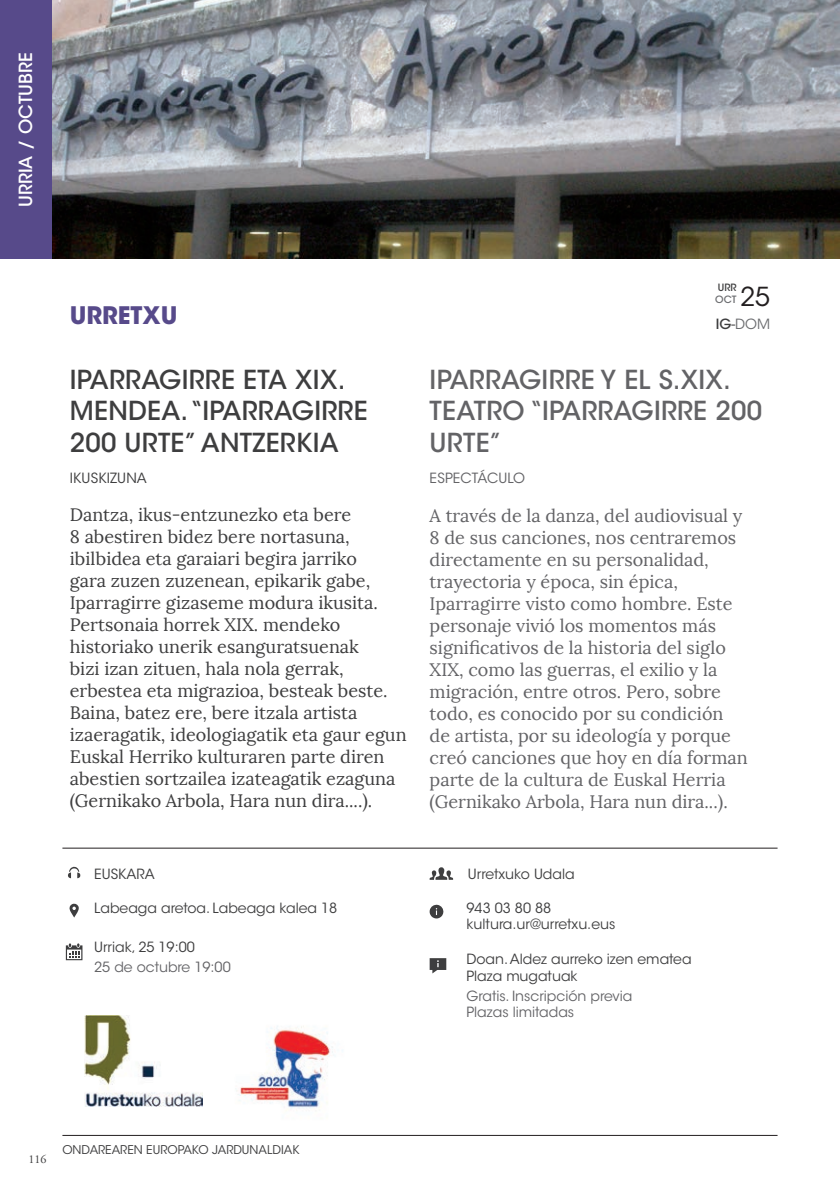
<style>
.page{position:relative;width:840px;height:1191px;background:#fff}
.page>*{position:absolute;margin:0;border:0;box-sizing:border-box;transform-origin:0 0}
.t1{font:500 26px/31.2px "ITC Avant Garde Std";letter-spacing:.01em;color:#3e3e3f}
.t2{font:500 26px/31.2px "ITC Avant Garde Std";letter-spacing:.01em;color:#636366}
.t3{font:26px "ITC Avant Garde Std";color:#231f20}
.t4{font:700 24px "ITC Avant Garde Std";color:#574a8a}
.t5{font:18px/22px "Lora";color:#3e3e3f}
.t6{font:18px/22px "Lora";color:#636366}
.t7{font:500 18px "ITC Avant Garde Std";letter-spacing:.005em;color:#fff}
.t8{font:14px/16.8px "ITC Avant Garde Std";color:#3e3e3f}
.t9{font:14px/16.8px "ITC Avant Garde Std";color:#636366}
.t10{font:14px "ITC Avant Garde Std";color:#6c6d70}
.t11{font:12px "ITC Avant Garde Std";color:#3e3e3f}
.t12{font:12px "Adobe Garamond Pro";color:#3e3e3f}
.t13{font:500 10px "ITC Avant Garde Std";color:#3e3e3f}
.t14{font:500 10px "ITC Avant Garde Std";color:#6c6d70}
.s1{font-weight:500;color:#3e3e3f}
.s2{color:#3e3e3f}
</style>
<div class="page">
<img style="left:51px;top:0;width:788px;height:259px">
<div style="left:0;top:0;width:51px;height:259px;background:#574a8a"></div>
<svg style="left:429px;top:867px;width:24px;height:13px"></svg>
<svg style="left:429px;top:904px;width:14px;height:14px"></svg>
<svg style="left:429px;top:958px;width:17px;height:15px"></svg>
<hr style="left:62px;top:847px;width:715px;height:1px;background:#231f20">
<svg style="left:68px;top:866px;width:12px;height:12px"></svg>
<svg style="left:69px;top:903px;width:10px;height:14px"></svg>
<svg style="left:66px;top:943px;width:16px;height:17px"></svg>
<hr style="left:62px;top:1135px;width:715px;height:1px;background:#231f20">
<img style="left:237px;top:1026px;width:106px;height:85px">
<img style="left:84px;top:1015px;width:118px;height:91px">
<p class="t7" style="left:15px;top:207px;width:157px;rotate:-90deg">URRIA / OCTUBRE</p>
<h2 class="t4" style="left:70px;top:299px;width:109px">URRETXU</h2>
<h1 class="t1" style="left:70px;top:364px;width:299px">IPARRAGIRRE ETA XIX.<br>MENDEA.“IPARRAGIRRE<br>200 URTE” ANTZERKIA</h1>
<p class="t8" style="left:70px;top:469px;width:79px">IKUSKIZUNA</p>
<p class="t5" style="left:70px;top:504px;width:338px">Dantza, ikus-entzunezko eta bere<br>8 abestiren bidez bere nortasuna, ibilbidea eta garaiari begira jarriko<br>gara zuzen zuzenean, epikarik gabe, Iparragirre gizaseme modura ikusita.<br>Pertsonaia horrek XIX. mendeko historiako unerik esanguratsuenak<br>bizi izan zituen, hala nola gerrak, erbestea eta migrazioa, besteak beste.<br>Baina, batez ere, bere itzala artista izaeragatik, ideologiagatik eta gaur egun Euskal Herriko kulturaren parte diren abestien sortzailea izateagatik ezaguna (Gernikako Arbola, Hara nun dira....).</p>
<p class="t8" style="left:94px;top:865px;width:62px">EUSKARA</p>
<p class="t8" style="left:94px;top:899px;width:244px">Labeaga aretoa. Labeaga kalea 18</p>
<p class="t8" style="left:94px;top:938px;width:102px">Urriak, 25 19:00</p>
<p class="t9" style="left:94px;top:958px;width:138px">25 de octubre 19:00</p>
<p class="t13" style="left:717px;top:281px;width:20px">URR</p>
<p class="t14" style="left:715px;top:293px;width:23px">OCT</p>
<h1 class="t3" style="left:739px;top:281px;width:31px">25</h1>
<p class="t10" style="left:715px;top:315px;width:56px"><span class="s1">IG</span><span class="s2">-</span>DOM</p>
<h1 class="t2" style="left:429px;top:364px;width:334px">IPARRAGIRRE Y EL S.XIX.<br>TEATRO “IPARRAGIRRE 200<br>URTE”</h1>
<p class="t9" style="left:429px;top:469px;width:97px">ESPECTÁCULO</p>
<p class="t6" style="left:429px;top:504px;width:319px">A través de la danza, del audiovisual y 8 de sus canciones, nos centraremos directamente en su personalidad, trayectoria y época, sin épica, Iparragirre visto como hombre. Este personaje vivió los momentos más significativos de la historia del siglo XIX, como las guerras, el exilio y la migración, entre otros. Pero, sobre todo, es conocido por su condición de artista, por su ideología y porque creó canciones que hoy en día forman parte de la cultura de Euskal Herria (Gernikako Arbola, Hara nun dira...).</p>
<p class="t8" style="left:467px;top:866px;width:108px">Urretxuko Udala</p>
<p class="t8" style="left:466px;top:899px;width:150px">943 03 80 88 kultura.ur@urretxu.eus</p>
<p class="t8" style="left:466px;top:950px;width:226px">Doan. Aldez aurreko izen ematea<br>Plaza mugatuak</p>
<p class="t9" style="left:466px;top:987px;width:167px">Gratis. Inscripción previa<br>Plazas limitadas</p>
<p class="t12" style="left:28px;top:1151px;width:19px">116</p>
<p class="t11" style="left:62px;top:1142px;width:238px">ONDAREAREN EUROPAKO JARDUNALDIAK</p>
</div>
